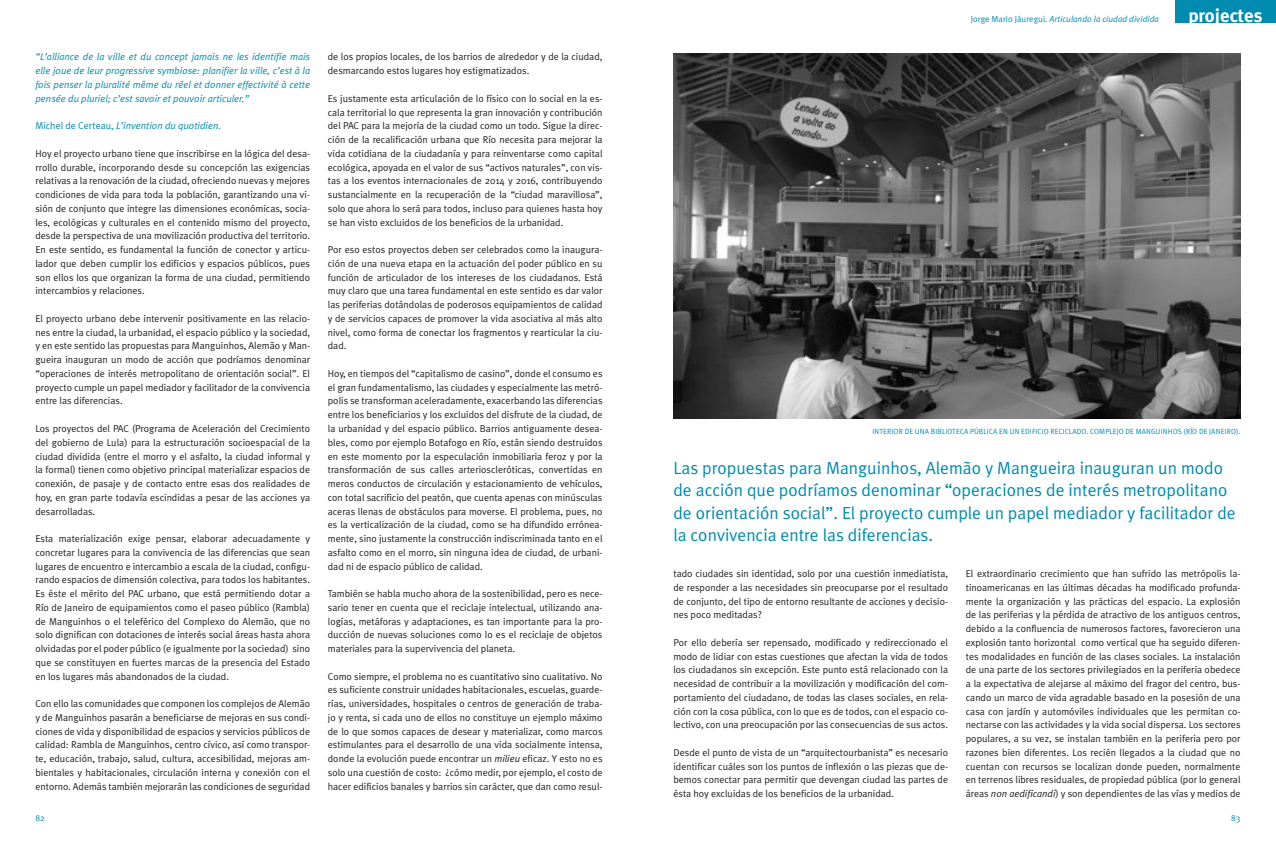
<style>
.page{position:relative;width:1276px;height:851px;background:#fff}
.page>*{position:absolute;margin:0;border:0;box-sizing:border-box;transform-origin:0 0}
.t1{font:700 18.75px "Meta Plus";color:#fff}
.t2{font:17.5px/22.5px "Meta Plus Normal";color:#008bb0}
.t3{font:10px/13.8px "Meta Plus Normal";color:#231f20;text-align:justify}
.t4{font:italic 10px/13.8px "Meta Plus Normal";color:#008bb0;text-align:justify}
.t5{font:italic 8.75px "Meta Plus Normal";color:#008bb0}
.t6{font:8.75px "Meta Plus Normal";color:#008bb0}
.t7{font:7.5px "Meta Plus Normal";letter-spacing:.005em;color:#008bb0}
.s1{font-style:normal}
.s2{font-style:italic}
</style>
<div class="page">
<div style="left:1175px;top:0;width:101px;height:22px;background:#008bb0"></div>
<img style="left:673px;top:53px;width:567px;height:366px">
<p class="t4" style="left:35px;top:50px;width:276px">“L’alliance de la ville et du concept jamais ne les identifie mais elle joue de leur progressive symbiose: planifier la ville, c’est à la fois penser la pluralité même du réel et donner effectivité à cette pensée du pluriel; c’est savoir et pouvoir articuler.”</p>
<p class="t4" style="left:35px;top:119px;width:187px"><span class="s1">Michel de Certeau,</span> L’invention du quotidien.</p>
<p class="t3" style="left:35px;top:146px;width:276px">Hoy el proyecto urbano tiene que inscribirse en la lógica del desa&shy;rrollo durable, incorporando desde su concepción las exigencias relativas a la renovación de la ciudad, ofreciendo nuevas y mejores condiciones de vida para toda la población, garantizando una vi&shy;sión de conjunto que integre las dimensiones económicas, socia&shy;les, ecológicas y culturales en el contenido mismo del proyecto, desde la perspectiva de una movilización productiva del territorio.<br>En este sentido, es fundamental la función de conector y articu&shy;lador que deben cumplir los edificios y espacios públicos, pues son ellos los que organizan la forma de una ciudad, permitiendo intercambios y relaciones.</p>
<p class="t3" style="left:35px;top:311px;width:276px">El proyecto urbano debe intervenir positivamente en las relacio&shy;nes entre la ciudad, la urbanidad, el espacio público y la sociedad, y en este sentido las propuestas para Manguinhos, Alemão y Man&shy;gueira inauguran un modo de acción que podríamos denominar “operaciones de interés metropolitano de orientación social”. El proyecto cumple un papel mediador y facilitador de la convivencia entre las diferencias.</p>
<p class="t3" style="left:35px;top:421px;width:276px">Los proyectos del PAC (Programa de Aceleración del Crecimiento del gobierno de Lula) para la estructuración socioespacial de la ciudad dividida (entre el morro y el asfalto, la ciudad informal y la formal) tienen como objetivo principal materializar espacios de conexión, de pasaje y de contacto entre esas dos realidades de hoy, en gran parte todavía escindidas a pesar de las acciones ya desarrolladas.</p>
<p class="t3" style="left:35px;top:531px;width:276px">Esta materialización exige pensar, elaborar adecuadamente y concretar lugares para la convivencia de las diferencias que sean lugares de encuentro e intercambio a escala de la ciudad, configu&shy;rando espacios de dimensión colectiva, para todos los habitantes.<br>Es éste el mérito del PAC urbano, que está permitiendo dotar a Río de Janeiro de equipamientos como el paseo público (Rambla) de Manguinhos o el teleférico del Complexo do Alemão, que no solo dignifican con dotaciones de interés social áreas hasta ahora olvidadas por el poder público (e igualmente por la sociedad) sino que se constituyen en fuertes marcas de la presencia del Estado en los lugares más abandonados de la ciudad.</p>
<p class="t3" style="left:35px;top:696px;width:276px">Con ello las comunidades que componen los complejos de Alemão y de Manguinhos pasarán a beneficiarse de mejoras en sus condi&shy;ciones de vida y disponibilidad de espacios y servicios públicos de calidad: Rambla de Manguinhos, centro cívico, así como transpor&shy;te, educación, trabajo, salud, cultura, accesibilidad, mejoras am&shy;bientales y habitacionales, circulación interna y conexión con el entorno. Además también mejorarán las condiciones de seguridad</p>
<p class="t3" style="left:328px;top:50px;width:276px">de los propios locales, de los barrios de alrededor y de la ciudad, desmarcando estos lugares hoy estigmatizados.</p>
<p class="t3" style="left:328px;top:91px;width:276px">Es justamente esta articulación de lo físico con lo social en la es&shy;cala territorial lo que representa la gran innovación y contribución del PAC para la mejoría de la ciudad como un todo. Sigue la direc&shy;ción de la recalificación urbana que Río necesita para mejorar la vida cotidiana de la ciudadanía y para reinventarse como capital ecológica, apoyada en el valor de sus “activos naturales”, con vis&shy;tas a los eventos internacionales de 2014 y 2016, contribuyendo sustancialmente en la recuperación de la “ciudad maravillosa”, solo que ahora lo será para todos, incluso para quienes hasta hoy se han visto excluidos de los beneficios de la urbanidad.</p>
<p class="t3" style="left:328px;top:242px;width:276px">Por eso estos proyectos deben ser celebrados como la inaugura&shy;ción de una nueva etapa en la actuación del poder público en su función de articulador de los intereses de los ciudadanos. Está muy claro que una tarea fundamental en este sentido es dar valor las periferias dotándolas de poderosos equipamientos de calidad y de servicios capaces de promover la vida asociativa al más alto nivel, como forma de conectar los fragmentos y rearticular la ciu&shy;dad.</p>
<p class="t3" style="left:328px;top:366px;width:276px">Hoy, en tiempos del “capitalismo de casino”, donde el consumo es el gran fundamentalismo, las ciudades y especialmente las metró&shy;polis se transforman aceleradamente, exacerbando las diferencias entre los beneficiarios y los excluidos del disfrute de la ciudad, de la urbanidad y del espacio público. Barrios antiguamente desea&shy;bles, como por ejemplo Botafogo en Río, están siendo destruidos en este momento por la especulación inmobiliaria feroz y por la transformación de sus calles arterioscleróticas, convertidas en meros conductos de circulación y estacionamiento de vehículos, con total sacrificio del peatón, que cuenta apenas con minúsculas aceras llenas de obstáculos para moverse. El problema, pues, no es la verticalización de la ciudad, como se ha difundido errónea&shy;mente, sino justamente la construcción indiscriminada tanto en el asfalto como en el morro, sin ninguna idea de ciudad, de urbani&shy;dad ni de espacio público de calidad.</p>
<p class="t3" style="left:328px;top:586px;width:276px">También se habla mucho ahora de la sostenibilidad, pero es nece&shy;sario tener en cuenta que el reciclaje intelectual, utilizando ana&shy;logías, metáforas y adaptaciones, es tan importante para la pro&shy;ducción de nuevas soluciones como lo es el reciclaje de objetos materiales para la supervivencia del planeta.</p>
<p class="t3" style="left:328px;top:669px;width:276px">Como siempre, el problema no es cuantitativo sino cualitativo. No es suficiente construir unidades habitacionales, escuelas, guarde&shy;rías, universidades, hospitales o centros de generación de traba&shy;jo y renta, si cada uno de ellos no constituye un ejemplo máximo de lo que somos capaces de desear y materializar, como marcos estimulantes para el desarrollo de una vida socialmente intensa, donde la evolución puede encontrar un <span class="s2">milieu</span> eficaz. Y esto no es solo una cuestión de costo: ¿cómo medir, por ejemplo, el costo de hacer edificios banales y barrios sin carácter, que dan como resul-</p>
<p class="t5" style="left:970px;top:14px;width:190px"><span class="s1">Jorge Mario Jáuregui.</span> Articulando la ciudad dividida</p>
<h1 class="t1" style="left:1188px;top:5px;width:76px">projectes</h1>
<p class="t7" style="left:872px;top:427px;width:370px">INTERIOR DE UNA BIBLIOTECA PÚBLICA EN UN EDIFICIO RECICLADO. COMPLEJO DE MANGUINHOS (RÍO DE JANEIRO).</p>
<p class="t2" style="left:673px;top:456px;width:564px">Las propuestas para Manguinhos, Alemão y Mangueira inauguran un modo de acción que podríamos denominar “operaciones de interés metropolitano de orientación social”. El proyecto cumple un papel mediador y facilitador de la convivencia entre las diferencias.</p>
<p class="t3" style="left:673px;top:566px;width:276px">tado ciudades sin identidad, solo por una cuestión inmediatista, de responder a las necesidades sin preocuparse por el resultado de conjunto, del tipo de entorno resultante de acciones y decisio&shy;nes poco meditadas?</p>
<p class="t3" style="left:673px;top:635px;width:276px">Por ello debería ser repensado, modificado y redireccionado el modo de lidiar con estas cuestiones que afectan la vida de todos los ciudadanos sin excepción. Este punto está relacionado con la necesidad de contribuir a la movilización y modificación del com&shy;portamiento del ciudadano, de todas las clases sociales, en rela&shy;ción con la cosa pública, con lo que es de todos, con el espacio co&shy;lectivo, con una preocupación por las consecuencias de sus actos.</p>
<p class="t3" style="left:673px;top:745px;width:276px">Desde el punto de vista de un “arquitectourbanista” es necesario identificar cuáles son los puntos de inflexión o las piezas que de&shy;bemos conectar para permitir que devengan ciudad las partes de ésta hoy excluidas de los beneficios de la urbanidad.</p>
<p class="t3" style="left:966px;top:566px;width:276px">El extraordinario crecimiento que han sufrido las metrópolis la&shy;tinoamericanas en las últimas décadas ha modificado profunda&shy;mente la organización y las prácticas del espacio. La explosión de las periferias y la pérdida de atractivo de los antiguos centros, debido a la confluencia de numerosos factores, favorecieron una explosión tanto horizontal como vertical que ha seguido diferen&shy;tes modalidades en función de las clases sociales. La instalación de una parte de los sectores privilegiados en la periferia obedece a la expectativa de alejarse al máximo del fragor del centro, bus&shy;cando un marco de vida agradable basado en la posesión de una casa con jardín y automóviles individuales que les permitan co&shy;nectarse con las actividades y la vida social dispersa. Los sectores populares, a su vez, se instalan también en la periferia pero por razones bien diferentes. Los recién llegados a la ciudad que no cuentan con recursos se localizan donde pueden, normalmente en terrenos libres residuales, de propiedad pública (por lo general áreas <span class="s2">non aedificandi</span>) y son dependientes de las vías y medios de</p>
<p class="t6" style="left:35px;top:813px;width:11px">82</p>
<p class="t6" style="left:1231px;top:813px;width:11px">83</p>
</div>
